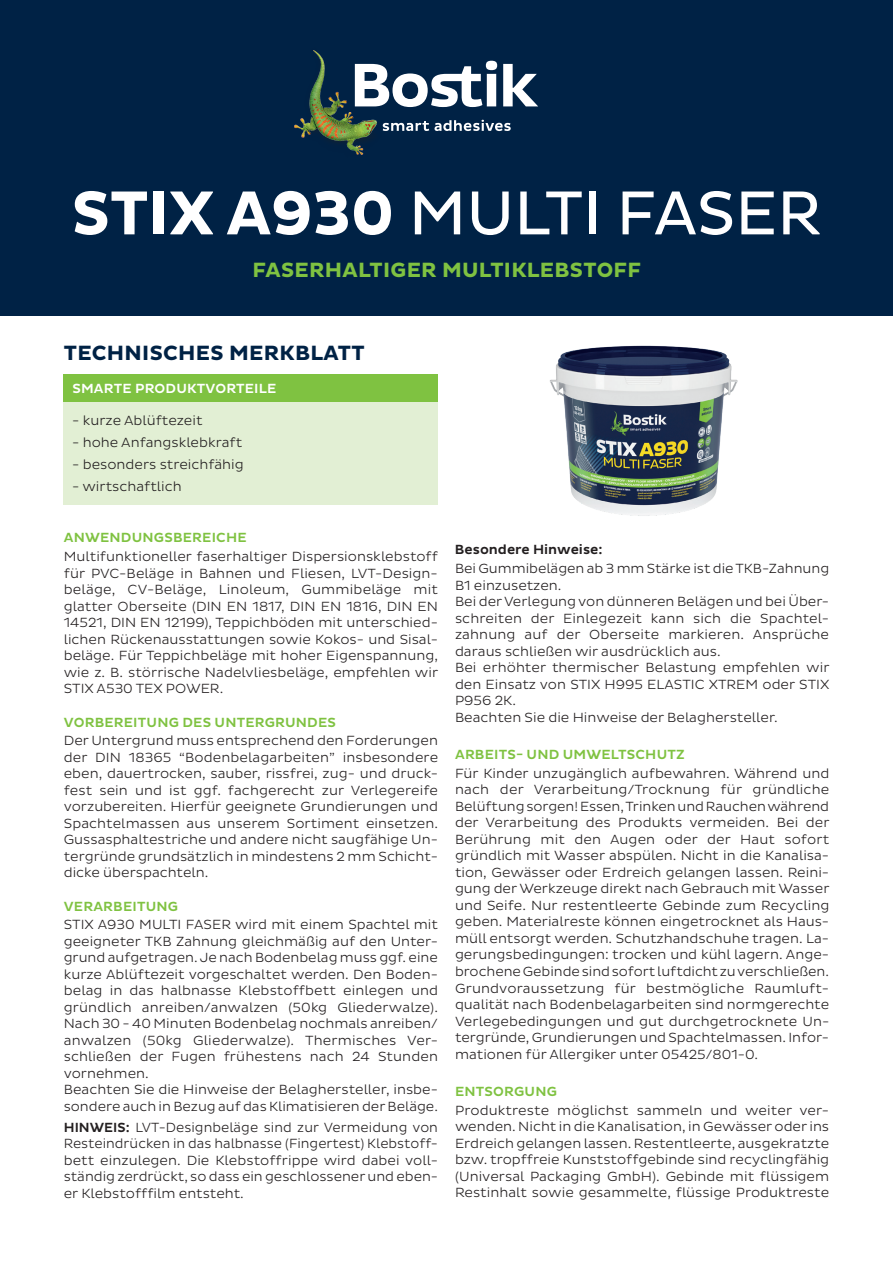
<style>
.page{position:relative;width:893px;height:1263px;background:#fff}
.page>*{position:absolute;margin:0;border:0;box-sizing:border-box;transform-origin:0 0}
.t1{font:63px "Bostik";color:#fff}
.t2{font:700 21px "Bostik";letter-spacing:.015em;color:#7fc241}
.t3{font:700 21px "Bostik";letter-spacing:.015em;color:#002245}
.t4{font:300 13.5px/16.5px "Bostik";color:#231f20;text-align:justify}
.t5{font:500 13.5px "Bostik";letter-spacing:.015em;color:#7fc241}
.t6{font:500 13.5px "Bostik";letter-spacing:.015em;color:#fff}
.t7{font:500 13.5px "Bostik";color:#231f20}
.s1{font-weight:700}
.s2{font-weight:500}
</style>
<div class="page">
<div style="left:0;top:0;width:893px;height:316px;background:#002245"></div>
<img style="left:295px;top:51px;width:82px;height:103px">
<svg style="left:383px;top:121px;width:46px;height:10px"></svg>
<svg style="left:435px;top:120px;width:76px;height:11px"></svg>
<svg style="left:355px;top:61px;width:183px;height:46px"></svg>
<img style="left:550px;top:345px;width:188px;height:171px">
<div style="left:64px;top:375px;width:374px;height:27px;background:#7fc241"></div>
<div style="left:64px;top:402px;width:374px;height:102px;background:#e2efd4"></div>
<h1 class="t1" style="left:72px;top:177px;width:751px"><span class="s1">STIX A930</span> MULTI FASER</h1>
<h2 class="t2" style="left:252px;top:257px;width:390px">FASERHALTIGER MULTIKLEBSTOFF</h2>
<h2 class="t3" style="left:64px;top:341px;width:302px">TECHNISCHES MERKBLATT</h2>
<p class="t6" style="left:72px;top:381px;width:206px">SMARTE PRODUKTVORTEILE</p>
<p class="t4" style="left:72px;top:412px;width:132px">- kurze Ablüftezeit</p>
<p class="t4" style="left:72px;top:434px;width:172px">- hohe Anfangsklebkraft</p>
<p class="t4" style="left:72px;top:456px;width:173px">- besonders streichfähig</p>
<p class="t4" style="left:72px;top:479px;width:111px">- wirtschaftlich</p>
<p class="t5" style="left:64px;top:530px;width:184px">ANWENDUNGSBEREICHE</p>
<p class="t4" style="left:64px;top:548px;width:376px">Multifunktioneller faserhaltiger Dispersionsklebstoff für PVC-Beläge in Bahnen und Fliesen, LVT-Design&shy;beläge, CV-Beläge, Linoleum, Gummibeläge mit glatter Oberseite (DIN EN 1817, DIN EN 1816, DIN EN 14521, DIN EN 12199), Teppichböden mit unterschied&shy;lichen Rückenausstattungen sowie Kokos- und Sisal&shy;beläge. Für Teppichbeläge mit hoher Eigenspannung, wie z. B. störrische Nadelvliesbeläge, empfehlen wir STIX A530 TEX POWER.</p>
<p class="t5" style="left:64px;top:714px;width:274px">VORBEREITUNG DES UNTERGRUNDES</p>
<p class="t4" style="left:64px;top:732px;width:376px">Der Untergrund muss entsprechend den Forderungen der DIN 18365 “Bodenbelagarbeiten” insbesondere eben, dauertrocken, sauber, rissfrei, zug- und druck&shy;fest sein und ist ggf. fachgerecht zur Verlegereife vorzubereiten. Hierfür geeignete Grundierungen und Spachtelmassen aus unserem Sortiment einsetzen.<br>Gussasphaltestriche und andere nicht saugfähige Un&shy;tergründe grundsätzlich in mindestens 2 mm Schicht&shy;dicke überspachteln.</p>
<p class="t5" style="left:64px;top:898px;width:116px">VERARBEITUNG</p>
<p class="t4" style="left:64px;top:916px;width:376px;text-align:left">STIX A930 MULTI FASER wird mit einem Spachtel mit geeigneter TKB Zahnung gleichmäßig auf den Unter&shy;grund aufgetragen. Je nach Bodenbelag muss ggf. eine kurze Ablüftezeit vorgeschaltet werden. Den Boden&shy;belag in das halbnasse Klebstoffbett einlegen und gründlich anreiben/anwalzen (50kg Gliederwalze).<br>Nach 30 - 40 Minuten Bodenbelag nochmals anreiben/ anwalzen (50kg Gliederwalze). Thermisches Ver&shy;schließen der Fugen frühestens nach 24 Stunden vornehmen.<br>Beachten Sie die Hinweise der Belaghersteller, insbe&shy;sondere auch in Bezug auf das Klimatisieren der Beläge.</p>
<p class="t4" style="left:64px;top:1119px;width:376px"><span class="s2">HINWEIS:</span> LVT-Designbeläge sind zur Vermeidung von Resteindrücken in das halbnasse (Fingertest) Klebstoff&shy;bett einzulegen. Die Klebstoffrippe wird dabei voll&shy;ständig zerdrückt, so dass ein geschlossener und eben&shy;er Klebstofffilm entsteht.</p>
<p class="t7" style="left:455px;top:542px;width:149px">Besondere Hinweise:</p>
<p class="t4" style="left:455px;top:560px;width:376px;text-align:left">Bei Gummibelägen ab 3 mm Stärke ist die TKB-Zahnung B1 einzusetzen.<br>Bei der Verlegung von dünneren Belägen und bei Über&shy;schreiten der Einlegezeit kann sich die Spachtel&shy;zahnung auf der Oberseite markieren. Ansprüche daraus schließen wir ausdrücklich aus.<br>Bei erhöhter thermischer Belastung empfehlen wir den Einsatz von STIX H995 ELASTIC XTREM oder STIX P956 2K.<br>Beachten Sie die Hinweise der Belaghersteller.</p>
<p class="t5" style="left:455px;top:747px;width:231px">ARBEITS- UND UMWELTSCHUTZ</p>
<p class="t4" style="left:455px;top:765px;width:376px">Für Kinder unzugänglich aufbewahren. Während und nach der Verarbeitung/Trocknung für gründliche Belüftung sorgen! Essen, Trinken und Rauchen während der Verarbeitung des Produkts vermeiden. Bei der Berührung mit den Augen oder der Haut sofort gründlich mit Wasser abspülen. Nicht in die Kanalisa&shy;tion, Gewässer oder Erdreich gelangen lassen. Reini&shy;gung der Werkzeuge direkt nach Gebrauch mit Wasser und Seife. Nur restentleerte Gebinde zum Recycling geben. Materialreste können eingetrocknet als Haus&shy;müll entsorgt werden. Schutzhandschuhe tragen. La&shy;gerungsbedingungen: trocken und kühl lagern. Ange&shy;brochene Gebinde sind sofort luftdicht zu verschließen.<br>Grundvoraussetzung für bestmögliche Raumluft&shy;qualität nach Bodenbelagarbeiten sind normgerechte Verlegebedingungen und gut durchgetrocknete Un&shy;tergründe, Grundierungen und Spachtelmassen. Infor&shy;mationen für Allergiker unter 05425/801-0.</p>
<p class="t5" style="left:455px;top:1084px;width:103px">ENTSORGUNG</p>
<p class="t4" style="left:455px;top:1102px;width:376px">Produktreste möglichst sammeln und weiter ver&shy;wenden. Nicht in die Kanalisation, in Gewässer oder ins Erdreich gelangen lassen. Restentleerte, ausgekratzte bzw. tropffreie Kunststoffgebinde sind recyclingfähig (Universal Packaging GmbH). Gebinde mit flüssigem Restinhalt sowie gesammelte, flüssige Produktreste</p>
</div>
